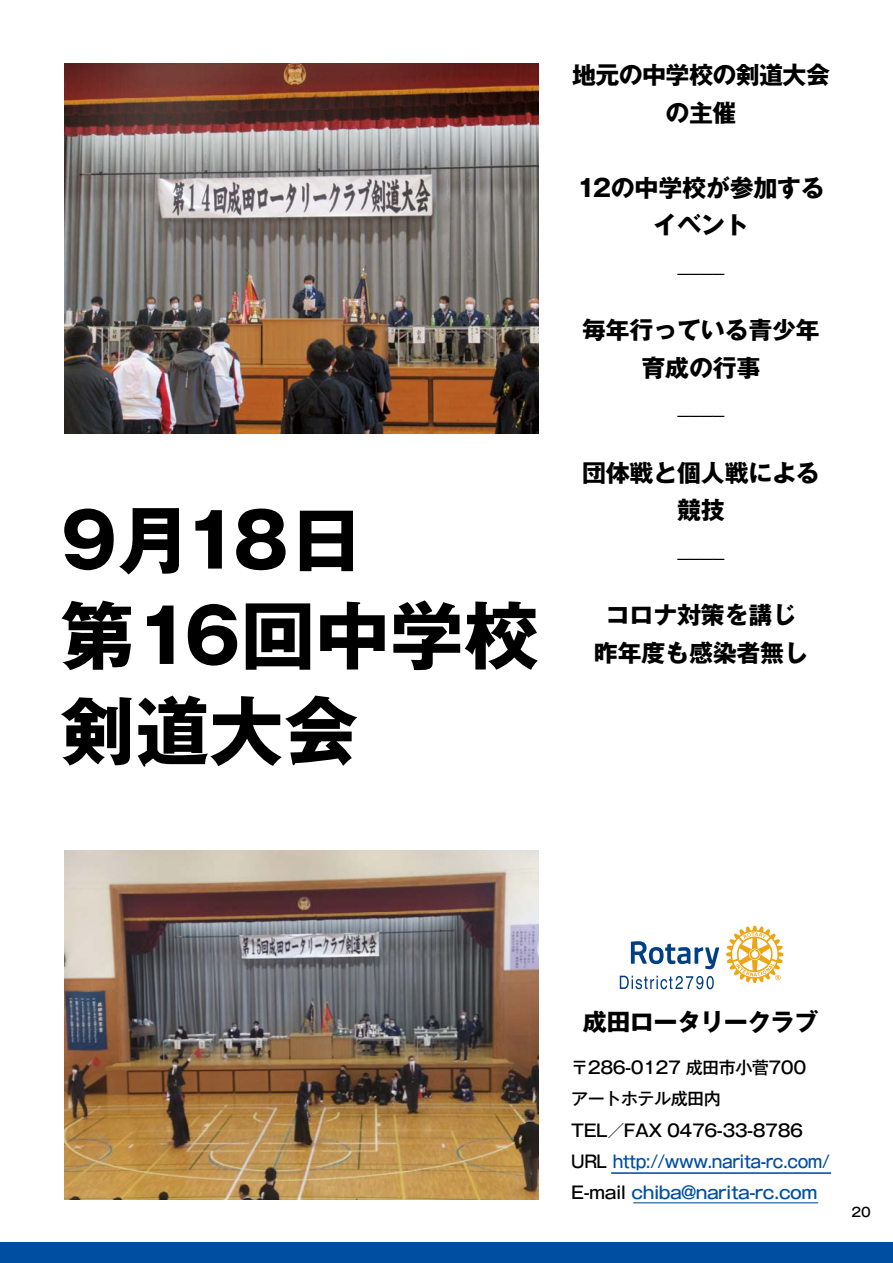
<style>
.page{position:relative;width:893px;height:1263px;background:#fff}
.page>*{position:absolute;margin:0;border:0;box-sizing:border-box;transform-origin:0 0}
.t1{font:700 74.1px/95.4px "Gothic MB101 Pro";letter-spacing:.005em;color:#000}
.t2{font:700 24.15px "Gothic MB101 Pro";letter-spacing:-.03em;color:#000}
.t3{font:700 24px/37.5px "Gothic MB101 Pro";letter-spacing:-.01em;color:#000;text-align:center}
.t4{font:500 17.1px/31.3px "Gothic MB101 Pro";letter-spacing:-.03em;color:#000}
.t5{font:500 12.75px "Gothic MB101 Pro";color:#000}
.s1{color:#004ea2}
</style>
<div class="page">
<div style="left:0;top:1242px;width:893px;height:21px;background:#004ea2"></div>
<img style="left:64px;top:64px;width:474px;height:369px">
<img style="left:64px;top:850px;width:474px;height:350px">
<svg style="left:620px;top:976px;width:94px;height:13px"></svg>
<svg style="left:631px;top:941px;width:88px;height:28px"></svg>
<svg style="left:726px;top:926px;width:57px;height:57px"></svg>
<hr style="left:611px;top:1172px;width:220px;height:1px;background:#004ea2">
<hr style="left:633px;top:1202px;width:185px;height:1px;background:#004ea2">
<h1 class="t1" style="left:61px;top:484px;width:479px">9月18日第16回中学校剣道大会</h1>
<h3 class="t3" style="left:572px;top:54px;width:259px">地元の中学校の剣道大会の主催</h3>
<h3 class="t3" style="left:577px;top:166px;width:249px">12の中学校が参加するイベント<br>____</h3>
<h3 class="t3" style="left:582px;top:309px;width:239px">毎年行っている青少年育成の行事<br>____</h3>
<h3 class="t3" style="left:582px;top:451px;width:239px">団体戦と個人戦による競技<br>____</h3>
<h3 class="t3" style="left:594px;top:593px;width:216px">コロナ対策を講じ昨年度も感染者無し</h3>
<h2 class="t2" style="left:583px;top:1002px;width:237px">成田ロータリークラブ</h2>
<p class="t4" style="left:571px;top:1050px;width:260px">〒286-0127 成田市小菅700<br>アートホテル成田内<br>TEL／FAX 0476-33-8786<br>URL <span class="s1">http://www.narita-rc.com/<br></span>E-mail <span class="s1">chiba@narita-rc.com</span></p>
<p class="t5" style="left:851px;top:1201px;width:21px">20</p>
</div>
